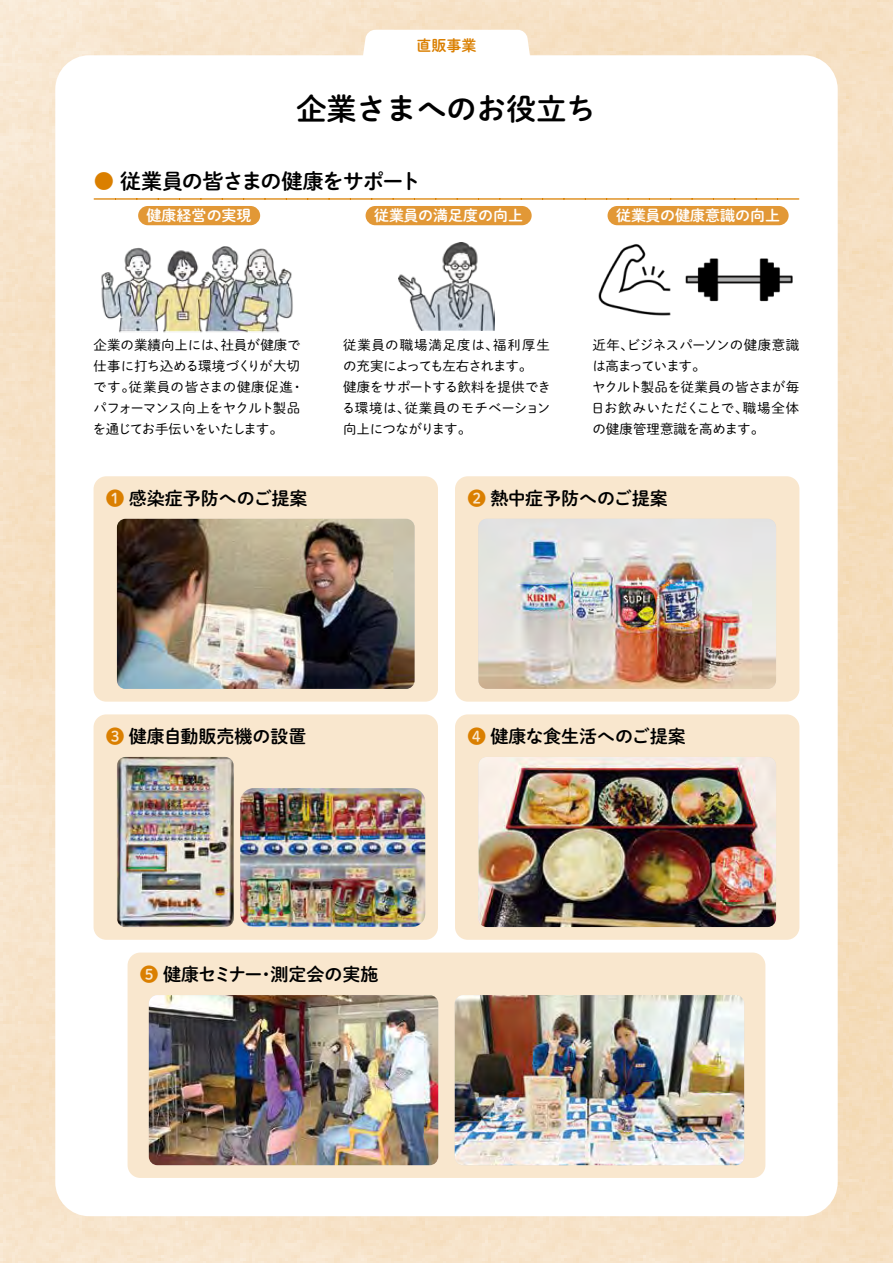
<style>
.page{position:relative;width:893px;height:1263px;background:#fff}
.page>*{position:absolute;margin:0;border:0;box-sizing:border-box;transform-origin:0 0}
.t1{font:30px "Shuei M Go Std B";color:#000}
.t2{font:21px "Shuei M Go Std B";letter-spacing:-.045em;color:#000}
.t3{font:18px "Shuei M Go Std B";color:#000}
.t4{font:15px "Shuei M Go Std B";color:#fff}
.t5{font:15px "Shuei M Go Std B";color:#da7f00}
.t6{font:13.5px/21px "Shuei M Go Std L";letter-spacing:-.02em;color:#000}
.s1{color:#da7f00}
</style>
<div class="page">
<img style="left:0;top:0;width:893px;height:1263px">
<div style="left:55px;top:55px;width:783px;height:1161px;background:#fff;border-radius:34px"></div>
<svg style="left:361px;top:30px;width:171px;height:26px"></svg>
<svg style="left:94px;top:198px;width:705px;height:2px"></svg>
<div style="left:138px;top:206px;width:122px;height:19px;background:#e29836;border-radius:10px"></div>
<div style="left:366px;top:206px;width:166px;height:19px;background:#e29836;border-radius:10px"></div>
<div style="left:608px;top:206px;width:181px;height:19px;background:#e29836;border-radius:10px"></div>
<img style="left:399px;top:242px;width:95px;height:88px">
<img style="left:101px;top:223px;width:192px;height:110px">
<div style="left:94px;top:476px;width:344px;height:226px;background:#f9e7ce;border-radius:13px"></div>
<div style="left:128px;top:952px;width:637px;height:226px;background:#f9e7ce;border-radius:13px"></div>
<div style="left:94px;top:714px;width:344px;height:226px;background:#f9e7ce;border-radius:13px"></div>
<div style="left:455px;top:476px;width:344px;height:226px;background:#f9e7ce;border-radius:13px"></div>
<div style="left:455px;top:714px;width:344px;height:226px;background:#f9e7ce;border-radius:13px"></div>
<img style="left:598px;top:244px;width:73px;height:72px">
<img style="left:685px;top:258px;width:108px;height:44px">
<img style="left:117px;top:519px;width:298px;height:170px">
<img style="left:117px;top:757px;width:117px;height:170px">
<img style="left:240px;top:788px;width:185px;height:139px">
<img style="left:149px;top:995px;width:289px;height:170px">
<img style="left:478px;top:519px;width:298px;height:170px">
<img style="left:478px;top:757px;width:298px;height:170px">
<img style="left:455px;top:995px;width:289px;height:170px">
<p class="t5" style="left:416px;top:35px;width:61px">直販事業</p>
<h1 class="t1" style="left:296px;top:86px;width:301px">企業さまへのお役立ち</h1>
<h2 class="t2" style="left:94px;top:165px;width:329px"><span class="s1">●</span> 従業員の皆さまの健康をサポート</h2>
<p class="t4" style="left:147px;top:205px;width:106px">健康経営の実現</p>
<p class="t4" style="left:374px;top:205px;width:151px">従業員の満足度の向上</p>
<p class="t4" style="left:616px;top:205px;width:166px">従業員の健康意識の向上</p>
<p class="t6" style="left:93px;top:334px;width:212px">企業の業績向上には、社員が健康で仕事に打ち込める環境づくりが大切です。従業員の皆さまの健康促進・パフォーマンス向上をヤクルト製品を通じてお手伝いをいたします。</p>
<h3 class="t3" style="left:106px;top:485px;width:203px"><span class="s1">❶</span> 感染症予防へのご提案</h3>
<p class="t6" style="left:342px;top:334px;width:211px">従業員の職場満足度は、福利厚生の充実によっても左右されます。<br>健康をサポートする飲料を提供できる環境は、従業員のモチベーション向上につながります。</p>
<p class="t6" style="left:591px;top:334px;width:210px">近年、ビジネスパーソンの健康意識は高まっています。<br>ヤクルト製品を従業員の皆さまが毎日お飲みいただくことで、職場全体の健康管理意識を高めます。</p>
<h3 class="t3" style="left:468px;top:485px;width:201px"><span class="s1">❷</span> 熱中症予防へのご提案</h3>
<h3 class="t3" style="left:106px;top:723px;width:202px"><span class="s1">❸</span> 健康自動販売機の設置</h3>
<h3 class="t3" style="left:468px;top:723px;width:220px"><span class="s1">❹</span> 健康な食生活へのご提案</h3>
<h3 class="t3" style="left:140px;top:961px;width:240px"><span class="s1">❺</span> 健康セミナー・測定会の実施</h3>
</div>
